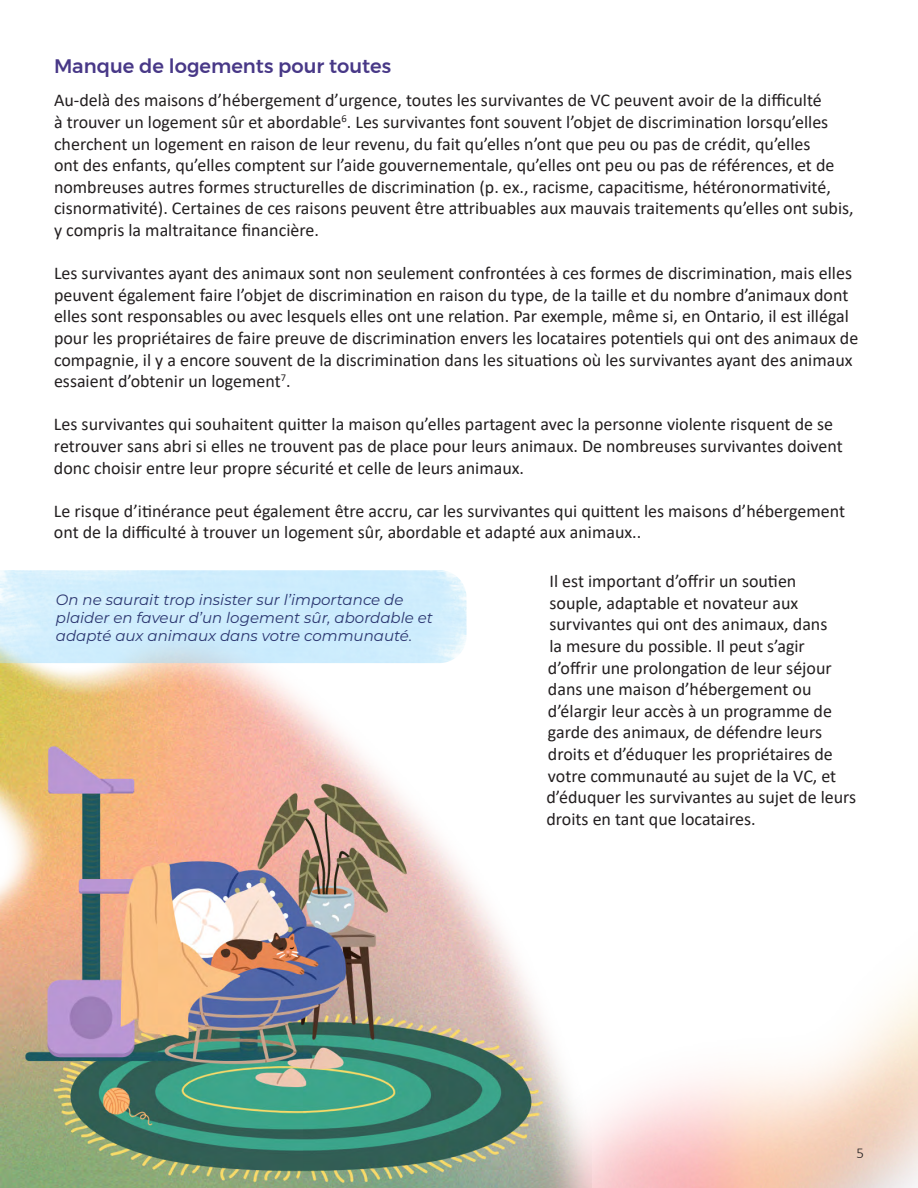
<style>
.page{position:relative;width:918px;height:1188px;background:#fff}
.page>*{position:absolute;margin:0;border:0;box-sizing:border-box;transform-origin:0 0}
.t1{font:500 19.5px "Montserrat";color:#483887}
.t2{font:18px/21.6px "Calibri";color:#231f20}
.t3{font:italic 15px/18px "Montserrat";color:#2b3670}
.t4{font:300 15px "Calibri";color:#231f20}
</style>
<div class="page">
<img style="left:0;top:663px;width:447px;height:525px">
<img style="left:0;top:908px;width:1px;height:280px">
<img style="left:446px;top:851px;width:472px;height:337px">
<h2 class="t1" style="left:54px;top:51px;width:339px">Manque de logements pour toutes</h2>
<p class="t2" style="left:54px;top:89px;width:801px">Au-delà des maisons d’hébergement d’urgence, toutes les survivantes de VC peuvent avoir de la difficulté<br>à trouver un logement sûr et abordable<sup>6</sup>. Les survivantes font souvent l’objet de discrimination lorsqu’elles cherchent un logement en raison de leur revenu, du fait qu’elles n’ont que peu ou pas de crédit, qu’elles<br>ont des enfants, qu’elles comptent sur l’aide gouvernementale, qu’elles ont peu ou pas de références, et de nombreuses autres formes structurelles de discrimination (p. ex., racisme, capacitisme, hétéronormativité, cisnormativité). Certaines de ces raisons peuvent être attribuables aux mauvais traitements qu’elles ont subis, y compris la maltraitance financière.</p>
<p class="t2" style="left:54px;top:262px;width:806px">Les survivantes ayant des animaux sont non seulement confrontées à ces formes de discrimination, mais elles peuvent également faire l’objet de discrimination en raison du type, de la taille et du nombre d’animaux dont elles sont responsables ou avec lesquels elles ont une relation. Par exemple, même si, en Ontario, il est illégal pour les propriétaires de faire preuve de discrimination envers les locataires potentiels qui ont des animaux de compagnie, il y a encore souvent de la discrimination dans les situations où les survivantes ayant des animaux essaient d’obtenir un logement<sup>7</sup>.</p>
<p class="t2" style="left:54px;top:413px;width:790px">Les survivantes qui souhaitent quitter la maison qu’elles partagent avec la personne violente risquent de se retrouver sans abri si elles ne trouvent pas de place pour leurs animaux. De nombreuses survivantes doivent donc choisir entre leur propre sécurité et celle de leurs animaux.</p>
<p class="t2" style="left:54px;top:500px;width:793px">Le risque d’itinérance peut également être accru, car les survivantes qui quittent les maisons d’hébergement ont de la difficulté à trouver un logement sûr, abordable et adapté aux animaux..</p>
<p class="t3" style="left:56px;top:591px;width:379px">On ne saurait trop insister sur l’importance de plaider en faveur d’un logement sûr, abordable et adapté aux animaux dans votre communauté.</p>
<p class="t2" style="left:546px;top:570px;width:311px">Il est important d’offrir un soutien<br>souple, adaptable et novateur aux survivantes qui ont des animaux, dans<br>la mesure du possible. Il peut s’agir<br>d’offrir une prolongation de leur séjour dans une maison d’hébergement ou d’élargir leur accès à un programme de garde des animaux, de défendre leurs droits et d’éduquer les propriétaires de votre communauté au sujet de la VC, et d’éduquer les survivantes au sujet de leurs droits en tant que locataires.</p>
<p class="t4" style="left:856px;top:1144px;width:9px">5</p>
</div>
